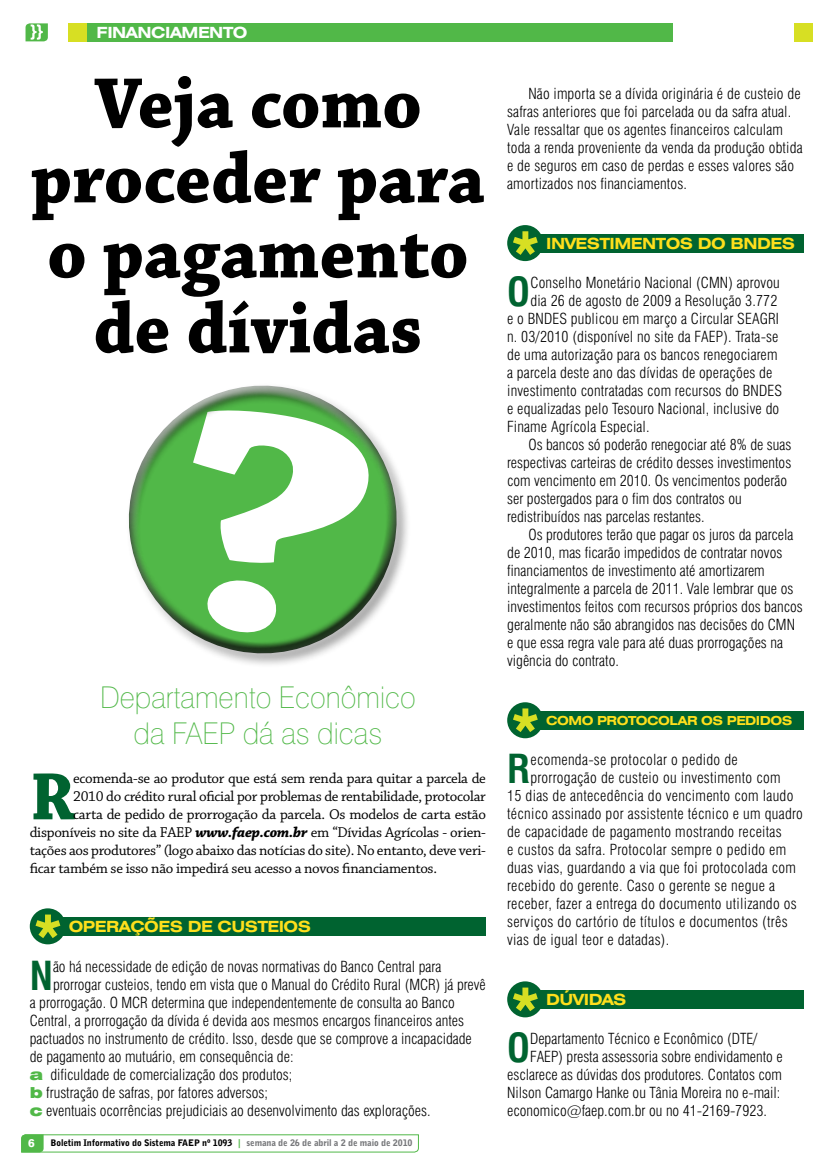
<style>
.page{position:relative;width:834px;height:1174px;background:#fff}
.page>*{position:absolute;margin:0;border:0;box-sizing:border-box;transform-origin:0 0}
.t1{font:700 75px/75px "Chaparral Pro";color:#000;text-align:center;scale:.96 1}
.t2{font:700 70.35px "Chaparral Pro";color:#006330}
.t3{font:700 condensed 39px "Swiss 721 BT";color:#006330}
.t4{font:100 30px/36px "Swiss 721 BT";color:#51b848;text-align:center;scale:.96 1}
.t5{font:700 expanded 15.45px "Swiss 721 BT";letter-spacing:-.03em;color:#fedf1c}
.t6{font:700 expanded 15.45px "Swiss 721 BT";letter-spacing:-.03em;color:#fff}
.t7{font:300 condensed 15px/18px "Swiss 721 BT";color:#000}
.t8{font:300 condensed 15px "Swiss 721 BT";letter-spacing:.02em;color:#000}
.t9{font:15px "Chaparral Pro";letter-spacing:-.02em;color:#000}
.t10{font:700 expanded 12.45px "Swiss 721 BT";letter-spacing:-.04em;color:#fedf1c}
.t11{font:800 11.25px "Swiss 721 BT";color:#fff}
.t12{font:900 9px "Bell Gothic BT";letter-spacing:-.01em;color:#000}
.s1{font-weight:700;font-style:italic}
.s2{font-weight:900;font-stretch:expanded;color:#51b848}
.s3{font-family:"Bell Centennial BT Bold Listing";font-weight:400;color:#51b848}
.s4{color:#77787b}
</style>
<div class="page">
<svg style="left:21px;top:1134px;width:398px;height:18px"></svg>
<div style="left:68px;top:23px;width:604px;height:18px;background:#51b848"></div>
<div style="left:68px;top:23px;width:18px;height:18px;background:#d7df23"></div>
<div style="left:794px;top:23px;width:18px;height:18px;background:#d7df23"></div>
<svg style="left:26px;top:23px;width:22px;height:18px"></svg>
<svg style="left:128px;top:385px;width:280px;height:280px"></svg>
<div style="left:47px;top:917px;width:439px;height:18px;background:#006330"></div>
<div style="left:30px;top:908px;width:36px;height:36px;background:#006330;border-radius:50%"></div>
<svg style="left:36px;top:914px;width:24px;height:24px"></svg>
<div style="left:524px;top:234px;width:280px;height:18px;background:#006330"></div>
<div style="left:507px;top:225px;width:36px;height:36px;background:#006330;border-radius:50%"></div>
<svg style="left:513px;top:231px;width:24px;height:24px"></svg>
<div style="left:524px;top:711px;width:280px;height:18px;background:#006330"></div>
<div style="left:507px;top:702px;width:36px;height:36px;background:#006330;border-radius:50%"></div>
<svg style="left:513px;top:708px;width:24px;height:24px"></svg>
<div style="left:524px;top:990px;width:280px;height:18px;background:#006330"></div>
<div style="left:507px;top:981px;width:36px;height:36px;background:#006330;border-radius:50%"></div>
<svg style="left:513px;top:987px;width:24px;height:24px"></svg>
<p class="t6" style="left:97px;top:23px;width:152px">FINANCIAMENTO</p>
<h1 class="t1" style="left:31px;top:69px;width:474px">Veja como proceder para o pagamento de dívidas</h1>
<h3 class="t4" style="left:100px;top:679px;width:330px">Departamento Econômico da FAEP dá as dicas</h3>
<h2 class="t2" style="left:30px;top:755px;width:46px">R</h2>
<p class="t9" style="left:73px;top:770px;width:414px">ecomenda-se ao produtor que está sem renda para quitar a parcela de</p>
<p class="t9" style="left:73px;top:788px;width:414px">2010 do crédito rural oficial por problemas de rentabilidade, protocolar</p>
<p class="t9" style="left:73px;top:806px;width:414px">carta de pedido de prorrogação da parcela. Os modelos de carta estão</p>
<p class="t9" style="left:30px;top:824px;width:457px">disponíveis no site da FAEP <span class="s1">www.faep.com.br</span> em “Dívidas Agrícolas - orien-</p>
<p class="t9" style="left:30px;top:842px;width:457px">tações aos produtores” (logo abaixo das notícias do site). No entanto, deve veri-</p>
<p class="t9" style="left:30px;top:860px;width:409px">ficar também se isso não impedirá seu acesso a novos financiamentos.</p>
<p class="t5" style="left:69px;top:917px;width:242px">OPERAÇÕES DE CUSTEIOS</p>
<h3 class="t3" style="left:30px;top:952px;width:25px">N</h3>
<p class="t7" style="left:53px;top:958px;width:390px">ão há necessidade de edição de novas normativas do Banco Central para</p>
<p class="t7" style="left:53px;top:976px;width:434px">prorrogar custeios, tendo em vista que o Manual do Crédito Rural (MCR) já prevê</p>
<p class="t7" style="left:30px;top:994px;width:426px">a prorrogação. O MCR determina que independentemente de consulta ao Banco</p>
<p class="t7" style="left:30px;top:1012px;width:436px">Central, a prorrogação da dívida é devida aos mesmos encargos financeiros antes</p>
<p class="t7" style="left:30px;top:1030px;width:443px">pactuados no instrumento de crédito. Isso, desde que se comprove a incapacidade</p>
<p class="t7" style="left:30px;top:1048px;width:265px">de pagamento ao mutuário, em consequência de:</p>
<p class="t7" style="left:30px;top:1066px;width:264px"><span class="s2">a</span> dificuldade de comercialização dos produtos;</p>
<p class="t7" style="left:30px;top:1084px;width:239px"><span class="s2">b</span> frustração de safras, por fatores adversos;</p>
<p class="t7" style="left:30px;top:1102px;width:402px"><span class="s2">c</span> eventuais ocorrências prejudiciais ao desenvolvimento das explorações.</p>
<p class="t11" style="left:28px;top:1136px;width:8px">6</p>
<p class="t12" style="left:51px;top:1137px;width:363px">Boletim Informativo do Sistema FAEP nº 1093 <span class="s3">|</span> <span class="s4">semana de 26 de abril a 2 de maio de 2010</span></p>
<p class="t7" style="left:507px;top:85px;width:297px;text-indent:21px">Não importa se a dívida originária é de custeio de safras anteriores que foi parcelada ou da safra atual.<br>Vale ressaltar que os agentes financeiros calculam toda a renda proveniente da venda da produção obtida e de seguros em caso de perdas e esses valores são amortizados nos financiamentos.</p>
<p class="t5" style="left:546px;top:234px;width:211px">I NVESTIMENTOS DO BNDE</p>
<p class="t5" style="left:781px;top:234px;width:15px">S</p>
<h3 class="t3" style="left:507px;top:268px;width:21px">O</h3>
<p class="t7" style="left:530px;top:274px;width:251px">Conselho Monetário Nacional (CMN) aprovou</p>
<p class="t7" style="left:530px;top:292px;width:248px">dia 26 de agosto de 2009 a Resolução 3.772</p>
<p class="t7" style="left:507px;top:310px;width:273px">e o BNDES publicou em março a Circular SEAGRI</p>
<p class="t7" style="left:507px;top:328px;width:273px">n. 03/2010 (disponível no site da FAEP). Trata-se</p>
<p class="t7" style="left:507px;top:346px;width:272px">de uma autorização para os bancos renegociarem</p>
<p class="t7" style="left:507px;top:364px;width:267px">a parcela deste ano das dívidas de operações de</p>
<p class="t7" style="left:507px;top:382px;width:276px">investimento contratadas com recursos do BNDES</p>
<p class="t7" style="left:507px;top:400px;width:273px">e equalizadas pelo Tesouro Nacional, inclusive do</p>
<p class="t7" style="left:507px;top:418px;width:144px">Finame Agrícola Especial.</p>
<p class="t7" style="left:528px;top:436px;width:264px">Os bancos só poderão renegociar até 8% de suas</p>
<p class="t7" style="left:507px;top:454px;width:285px">respectivas carteiras de crédito desses investimentos</p>
<p class="t7" style="left:507px;top:472px;width:281px">com vencimento em 2010. Os vencimentos poderão</p>
<p class="t7" style="left:507px;top:490px;width:236px">ser postergados para o fim dos contratos ou</p>
<p class="t7" style="left:507px;top:508px;width:199px">redistribuídos nas parcelas restantes.</p>
<p class="t7" style="left:528px;top:526px;width:266px">Os produtores terão que pagar os juros da parcela</p>
<p class="t7" style="left:507px;top:544px;width:276px">de 2010, mas ficarão impedidos de contratar novos</p>
<p class="t7" style="left:507px;top:562px;width:259px">financiamentos de investimento até amortizarem</p>
<p class="t7" style="left:507px;top:580px;width:287px">integralmente a parcela de 2011. Vale lembrar que os</p>
<p class="t7" style="left:507px;top:598px;width:297px">investimentos feitos com recursos próprios dos bancos</p>
<p class="t7" style="left:507px;top:616px;width:289px">geralmente não são abrangidos nas decisões do CMN</p>
<p class="t7" style="left:507px;top:634px;width:277px">e que essa regra vale para até duas prorrogações na</p>
<p class="t7" style="left:507px;top:652px;width:113px">vigência do contrato.</p>
<p class="t10" style="left:546px;top:713px;width:246px">COMO PROTOCOLAR OS PEDIDOS</p>
<h3 class="t3" style="left:507px;top:745px;width:24px">R</h3>
<p class="t8" style="left:530px;top:751px;width:209px">ecomenda-se protocolar o pedido de</p>
<p class="t8" style="left:530px;top:769px;width:251px">prorrogação de custeio ou investimento com</p>
<p class="t8" style="left:507px;top:787px;width:288px">15 dias de antecedência do vencimento com laudo</p>
<p class="t8" style="left:507px;top:805px;width:297px">técnico assinado por assistente técnico e um quadro</p>
<p class="t8" style="left:507px;top:823px;width:276px">de capacidade de pagamento mostrando receitas</p>
<p class="t8" style="left:507px;top:841px;width:280px">e custos da safra. Protocolar sempre o pedido em</p>
<p class="t8" style="left:507px;top:859px;width:290px">duas vias, guardando a via que foi protocolada com</p>
<p class="t8" style="left:507px;top:877px;width:269px">recebido do gerente. Caso o gerente se negue a</p>
<p class="t8" style="left:507px;top:895px;width:291px">receber, fazer a entrega do documento utilizando os</p>
<p class="t8" style="left:507px;top:913px;width:282px">serviços do cartório de títulos e documentos (três</p>
<p class="t8" style="left:507px;top:931px;width:164px">vias de igual teor e datadas).</p>
<p class="t5" style="left:546px;top:990px;width:80px">DÚVIDAS</p>
<h3 class="t3" style="left:507px;top:1024px;width:21px">O</h3>
<p class="t7" style="left:530px;top:1030px;width:229px">Departamento Técnico e Econômico (DTE/</p>
<p class="t7" style="left:530px;top:1048px;width:254px">FAEP) presta assessoria sobre endividamento e</p>
<p class="t7" style="left:507px;top:1066px;width:276px">esclarece as dúvidas dos produtores. Contatos com</p>
<p class="t7" style="left:507px;top:1084px;width:275px">Nilson Camargo Hanke ou Tânia Moreira no e-mail:</p>
<p class="t7" style="left:507px;top:1102px;width:261px">economico@faep.com.br ou no 41-2169-7923.</p>
</div>
